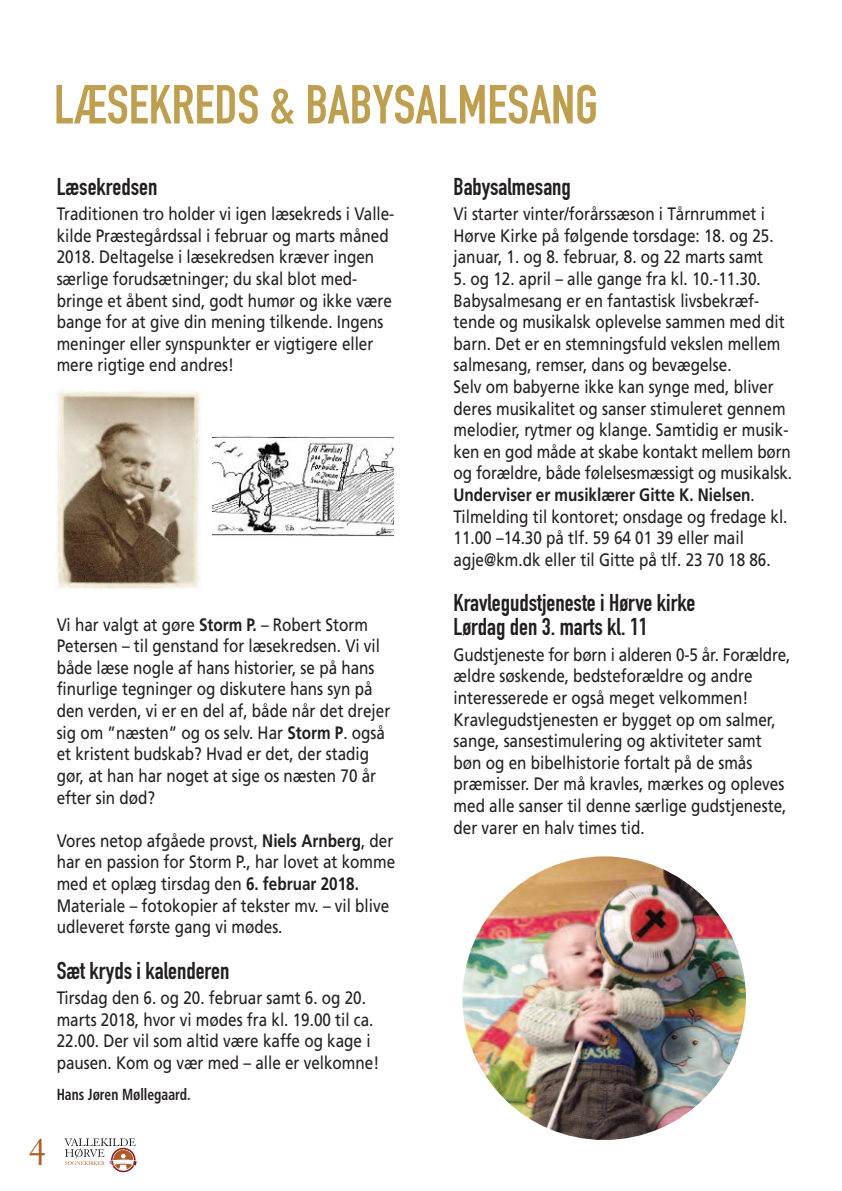
<style>
.page{position:relative;width:842px;height:1191px;background:#fff}
.page>*{position:absolute;margin:0;border:0;box-sizing:border-box;transform-origin:0 0}
.t1{font:54px "DIN Engschrift Alternate";color:#be9f4f}
.t2{font:41px "Elegant Garamond BT";color:#ac5e28}
.t3{font:24px/24px "DIN Engschrift Alternate";color:#231f20}
.t4{font:18px/21.6px "Frutiger";color:#231f20;scale:.85 1}
.t5{font:700 condensed 16px "Frutiger";color:#231f20;scale:.85 1}
.s1{font-weight:700}
</style>
<div class="page">
<svg style="left:64px;top:1138px;width:73px;height:34px"></svg>
<img style="left:57px;top:390px;width:143px;height:199px">
<img style="left:213px;top:436px;width:181px;height:101px">
<img style="left:462px;top:856px;width:284px;height:284px;border-radius:50%">
<h1 class="t1" style="left:54px;top:85px;width:546px">LÆSEKREDS &amp; BABYSALMESANG</h1>
<h3 class="t3" style="left:57px;top:177px;width:102px">Læsekredsen</h3>
<p class="t4" style="left:57px;top:204px;width:399px">Traditionen tro holder vi igen læsekreds i Valle&shy;kilde Præstegårdssal i februar og marts måned 2018. Deltagelse i læsekredsen kræver ingen særlige forudsætninger; du skal blot med&shy;bringe et åbent sind, godt humør og ikke være bange for at give din mening tilkende. Ingens meninger eller synspunkter er vigtigere eller mere rigtige end andres!</p>
<p class="t4" style="left:57px;top:615px;width:394px">Vi har valgt at gøre <span class="s1">Storm P.</span> – Robert Storm Petersen – til genstand for læsekredsen. Vi vil både læse nogle af hans historier, se på hans finurlige tegninger og diskutere hans syn på den verden, vi er en del af, både når det drejer sig om ”næsten” og os selv. Har <span class="s1">Storm P</span>. også et kristent budskab? Hvad er det, der stadig gør, at han har noget at sige os næsten 70 år efter sin død?</p>
<p class="t4" style="left:57px;top:831px;width:400px">Vores netop afgåede provst, <span class="s1">Niels Arnberg</span>, der har en passion for Storm P., har lovet at komme med et oplæg tirsdag den <span class="s1">6. februar 2018.<br></span>Materiale – fotokopier af tekster mv. – vil blive udleveret første gang vi mødes.</p>
<h3 class="t3" style="left:57px;top:960px;width:174px">Sæt kryds i kalenderen</h3>
<p class="t4" style="left:57px;top:988px;width:381px">Tirsdag den 6. og 20. februar samt 6. og 20. marts 2018, hvor vi mødes fra kl. 19.00 til ca.<br>22.00. Der vil som altid være kaffe og kage i pausen. Kom og vær med – alle er velkomne!</p>
<p class="t5" style="left:57px;top:1088px;width:159px">Hans Jøren Møllegaard.</p>
<h2 class="t2" style="left:28px;top:1137px;width:20px">4</h2>
<h3 class="t3" style="left:454px;top:177px;width:119px">Babysalmesang</h3>
<p class="t4" style="left:454px;top:204px;width:378px">Vi starter vinter/forårssæson i Tårnrummet i<br>Hørve Kirke på følgende torsdage: 18. og 25. januar, 1. og 8. februar, 8. og 22 marts samt</p>
<p class="t4" style="left:454px;top:269px;width:400px">5. og 12. april – alle gange fra kl. 10.-11.30.<br>Babysalmesang er en fantastisk livsbekræf&shy;tende og musikalsk oplevelse sammen med dit barn. Det er en stemningsfuld vekslen mellem salmesang, remser, dans og bevægelse.<br>Selv om babyerne ikke kan synge med, bliver deres musikalitet og sanser stimuleret gennem melodier, rytmer og klange. Samtidig er musik&shy;ken en god måde at skabe kontakt mellem børn og forældre, både følelsesmæssigt og musikalsk.<br><span class="s1">Underviser er musiklærer Gitte K. Nielsen</span>.<br>Tilmelding til kontoret; onsdage og fredage kl.<br>11.00 –14.30 på tlf. 59 64 01 39 eller mail agje@km.dk eller til Gitte på tlf. 23 70 18 86.</p>
<h3 class="t3" style="left:454px;top:593px;width:243px">Kravlegudstjeneste i Hørve kirke<br>Lørdag den 3. marts kl. 11</h3>
<p class="t4" style="left:454px;top:645px;width:398px">Gudstjeneste for børn i alderen 0-5 år. Forældre, ældre søskende, bedsteforældre og andre interesserede er også meget velkommen!<br>Kravlegudstjenesten er bygget op om salmer, sange, sansestimulering og aktiviteter samt bøn og en bibelhistorie fortalt på de smås præmisser. Der må kravles, mærkes og opleves med alle sanser til denne særlige gudstjeneste, der varer en halv times tid.</p>
</div>
